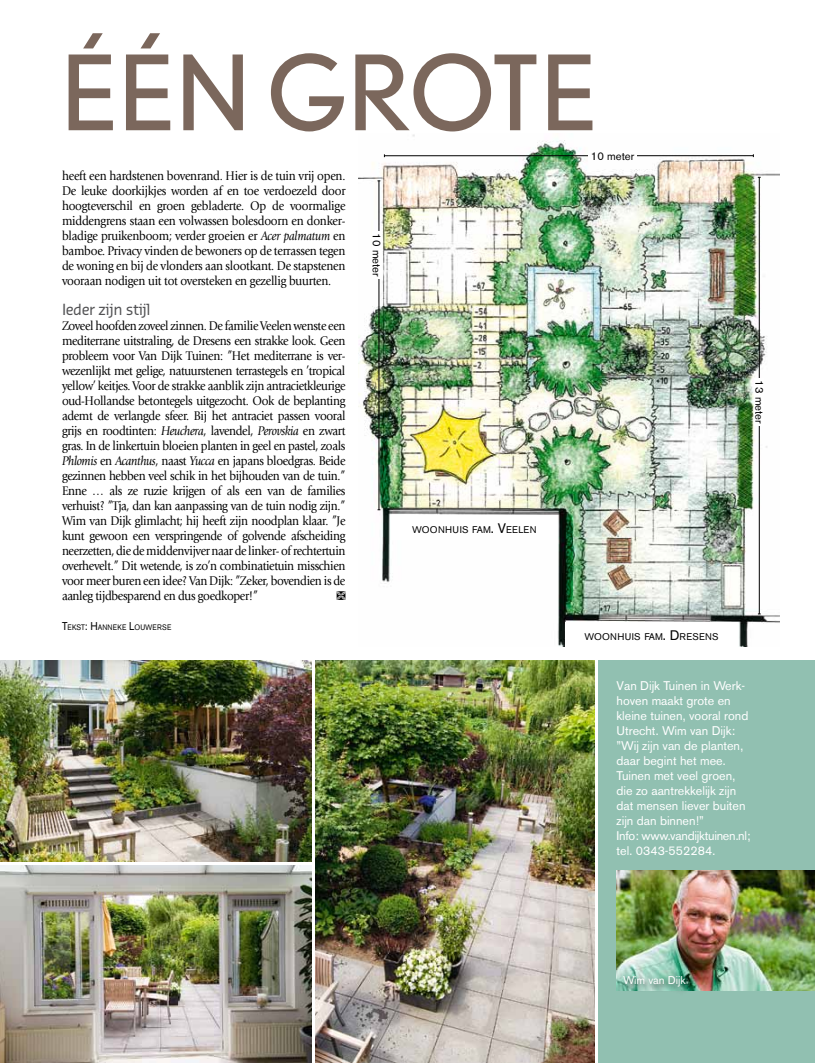
<style>
.page{position:relative;width:815px;height:1063px;background:#fff}
.page>*{position:absolute;margin:0;border:0;box-sizing:border-box;transform-origin:0 0}
.t1{font:103.75px "Nobel";color:#7b675c}
.t2{font:15px "Sansa Std";letter-spacing:-.03em;color:#525254}
.t3{font:13.12px/15px "Giovanni Std";letter-spacing:-.03em;color:#000;text-align:justify;scale:.9 1}
.t4{font:12.5px/15px "Standard Grot ST";color:#fff}
.t5{font:11.25px "Standard Grot ST";color:#000}
.t6{font:11.25px "Standard Grot ST";color:#fff}
.t7{font:9.62px "Standard Grot ST";letter-spacing:.02em;color:#000}
.t8{font:9.62px "Standard Grot ST";letter-spacing:.04em;color:#000}
.t9{font:7.88px "Standard Grot ST";letter-spacing:.02em;color:#000;scale:.9 1}
.s1{font-style:italic}
.s2{font-size:11.25px}
.s3{font-size:13.75px}
</style>
<div class="page">
<img style="left:315px;top:660px;width:280px;height:403px">
<img style="left:0;top:660px;width:312px;height:201px">
<img style="left:0;top:865px;width:312px;height:198px">
<img style="left:359px;top:134px;width:421px;height:513px">
<div style="left:598px;top:660px;width:217px;height:403px;background:#91c0b1"></div>
<div style="left:392px;top:516px;width:165px;height:24px;background:#fff"></div>
<div style="left:565px;top:623px;width:173px;height:24px;background:#fff"></div>
<img style="left:617px;top:870px;width:198px;height:120px">
<div style="left:619px;top:972px;width:75px;height:24px;background:#000;opacity:.75"></div>
<hr style="left:759px;top:177px;width:1px;height:437px;background:#000">
<hr style="left:379px;top:181px;width:1px;height:329px;background:#000">
<hr style="left:384px;top:155px;width:369px;height:1px;background:#000">
<div style="left:588px;top:151px;width:49px;height:9px;background:#fff"></div>
<div style="left:754px;top:378px;width:10px;height:48px;background:#fff"></div>
<div style="left:372px;top:231px;width:10px;height:48px;background:#fff"></div>
<h1 class="t1" style="left:61px;top:31px;width:538px">ÉÉN GROTE</h1>
<p class="t3" style="left:62px;top:168px;width:316px">heeft een hardstenen bovenrand. Hier is de tuin vrij open.<br>De leuke doorkijkjes worden af en toe verdoezeld door hoogteverschil en groen gebladerte. Op de voormalige middengrens staan een volwassen bolesdoorn en donker&shy;bladige pruikenboom; verder groeien er <span class="s1">Acer palmatum</span> en bamboe. Privacy vinden de bewoners op de terrassen tegen de woning en bij de vlonders aan slootkant. De stapstenen vooraan nodigen uit tot oversteken en gezellig buurten.</p>
<p class="t2" style="left:62px;top:300px;width:90px">Ieder zijn stijl</p>
<p class="t3" style="left:62px;top:318px;width:316px">Zoveel hoofden zoveel zinnen. De familie Veelen wenste een mediterrane uitstraling, de Dresens een strakke look. Geen probleem voor Van Dijk Tuinen: ”Het mediterrane is ver&shy;wezenlijkt met gelige, natuurstenen terrastegels en ’tropical yellow’ keitjes. Voor de strakke aanblik zijn antracietkleurige oud-Hollandse betontegels uitgezocht. Ook de beplanting ademt de verlangde sfeer. Bij het antraciet passen vooral grijs en roodtinten: <span class="s1">Heuchera</span>, lavendel, <span class="s1">Perovskia</span> en zwart gras. In de linkertuin bloeien planten in geel en pastel, zoals <span class="s1">Phlomis</span> en <span class="s1">Acanthus</span>, naast <span class="s1">Yucca</span> en japans bloedgras. Beide gezinnen hebben veel schik in het bijhouden van de tuin.” Enne … als ze ruzie krijgen of als een van de families verhuist? ”Tja, dan kan aanpassing van de tuin nodig zijn.” Wim van Dijk glimlacht; hij heeft zijn noodplan klaar. ”Je kunt gewoon een verspringende of golvende afscheiding neerzetten, die de middenvijver naar de linker- of rechtertuin overhevelt.” Dit wetende, is zo’n combinatietuin misschien voor meer buren een idee? Van Dijk: ”Zeker, bovendien is de aanleg tijdbesparend en dus goedkoper!”</p>
<p class="t9" style="left:62px;top:623px;width:123px"><span class="s2">T</span>EKST<span class="s2">: H</span>ANNEKE <span class="s2">L</span>OUWERSE</p>
<p class="t5" style="left:383px;top:233px;width:45px;rotate:90deg">10 meter</p>
<p class="t8" style="left:412px;top:524px;width:126px">WOONH UIS FAM<span class="s3">. V</span>EELEN</p>
<p class="t5" style="left:591px;top:149px;width:45px">10 meter</p>
<p class="t5" style="left:766px;top:380px;width:45px;rotate:90deg">13 meter</p>
<p class="t7" style="left:584px;top:631px;width:136px">WOONH UIS FAM<span class="s3">. D</span>RESENS</p>
<p class="t4" style="left:617px;top:678px;width:135px">Van Dijk Tuinen in Werk&shy;hoven maakt grote en kleine tuinen, vooral rond<br>Utrecht. Wim van Dijk: ”Wij zijn van de planten, daar begint het mee.<br>Tuinen met veel groen, die zo aantrekkelijk zijn dat mensen liever buiten zijn dan binnen!”<br>Info: www.vandijktuinen.nl; tel. 0343-552284.</p>
<p class="t6" style="left:623px;top:974px;width:64px">Wim van Dijk</p>
</div>
